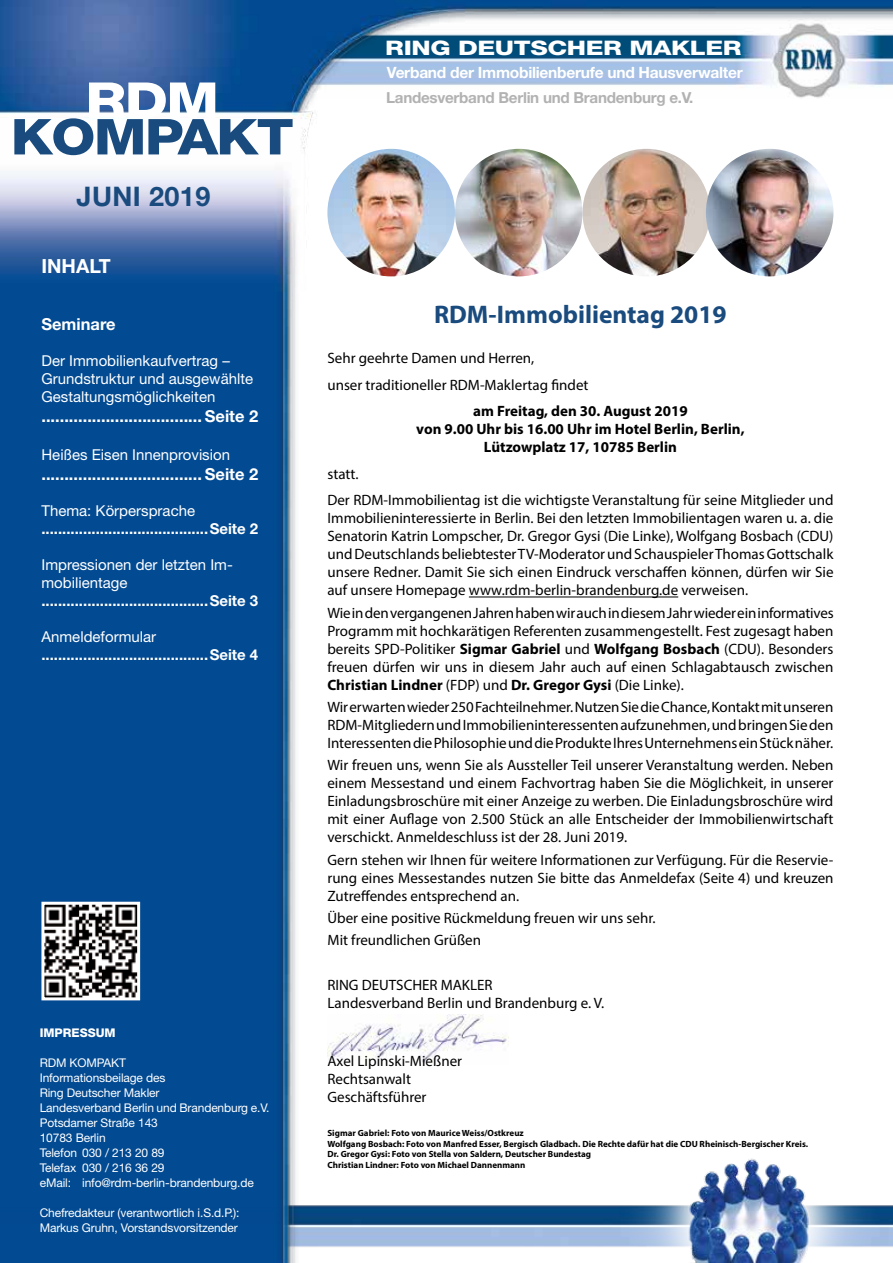
<style>
.page{position:relative;width:893px;height:1263px;background:#fff}
.page>*{position:absolute;margin:0;border:0;box-sizing:border-box;transform-origin:0 0}
.t1{font:800 49.5px "Helvetica Neue LT";letter-spacing:-.03em;color:#1a4b7e;scale:1.15 1}
.t2{font:800 49.5px "Helvetica Neue LT";color:#fff;scale:1.15 1}
.t3{font:700 27px "Helvetica Neue LT";letter-spacing:.015em;color:#1a4b7e}
.t4{font:700 25.5px "Myriad Pro";color:#1a4b7e}
.t5{font:800 20.1px "Helvetica Neue LT";letter-spacing:-.015em;color:#fff;scale:1.3 1}
.t6{font:700 19.5px "Helvetica Neue LT";color:#fff}
.t7{font:700 16.5px "Helvetica Neue LT";color:#fff}
.t8{font:700 15.6px "Helvetica Neue LT";letter-spacing:-.02em;color:#fff}
.t9{font:700 15.15px "Helvetica Neue LT";letter-spacing:-.02em;color:#b3b2b2}
.t10{font:15px/18px "Myriad Pro";color:#000}
.t11{font:15px/18px "Helvetica Neue LT";color:#fff}
.t12{font:700 15px "Helvetica Neue LT";color:#fff}
.t13{font:700 15px/18px "Myriad Pro";color:#000;text-align:center}
.t14{font:12px/15px "Helvetica Neue LT";letter-spacing:-.01em;color:#fff}
.t15{font:800 12px "Helvetica Neue LT";color:#fff}
.t16{font:700 9px/10.8px "Myriad Pro";color:#000}
.s1{font-weight:700}
</style>
<div class="page">
<img style="left:0;top:0;width:893px;height:1263px">
<img style="left:45px;top:906px;width:91px;height:90px">
<div style="left:41px;top:902px;width:99px;height:98px;border:3px solid #fff"></div>
<img style="left:327px;top:1014px;width:181px;height:50px">
<hr style="left:469px;top:597px;width:209px;height:1px;background:#000">
<img style="left:327px;top:149px;width:128px;height:127px;border-radius:64px">
<img style="left:583px;top:149px;width:127px;height:127px;border-radius:64px">
<img style="left:455px;top:149px;width:128px;height:127px;border-radius:64px">
<img style="left:706px;top:149px;width:127px;height:127px;border-radius:64px">
<h1 class="t2" style="left:85px;top:71px;width:118px">RDM</h1>
<h1 class="t1" style="left:11px;top:107px;width:247px">KOMPAKT</h1>
<h2 class="t3" style="left:77px;top:180px;width:135px">JUNI 2019</h2>
<h3 class="t6" style="left:41px;top:253px;width:71px">INHALT</h3>
<p class="t7" style="left:41px;top:314px;width:76px">Seminare</p>
<p class="t11" style="left:41px;top:352px;width:213px">Der Immobilienkaufvertrag –<br>Grundstruktur und ausgewählte<br>Gestaltungsmöglichkeiten</p>
<p class="t7" style="left:41px;top:406px;width:218px">................................... Seite 2</p>
<p class="t11" style="left:41px;top:445px;width:190px">Heißes Eisen Innenprovision</p>
<p class="t7" style="left:41px;top:463px;width:218px">................................... Seite 2</p>
<p class="t11" style="left:41px;top:501px;width:155px">Thema: Körpersprache</p>
<p class="t12" style="left:41px;top:519px;width:218px">........................................Seite 2</p>
<p class="t11" style="left:41px;top:555px;width:193px">Impressionen der letzten Im&shy;mobilientage</p>
<p class="t12" style="left:41px;top:591px;width:218px">........................................Seite 3</p>
<p class="t11" style="left:41px;top:627px;width:116px">Anmeldeformular</p>
<p class="t12" style="left:41px;top:645px;width:218px">........................................Seite 4</p>
<p class="t15" style="left:40px;top:1025px;width:78px">IMPRESSUM</p>
<p class="t14" style="left:40px;top:1055px;width:231px">RDM KOMPAKT<br>Informationsbeilage des<br>Ring Deutscher Makler<br>Landesverband Berlin und Brandenburg e.V.<br>Potsdamer Straße 143<br>10783 Berlin<br>Telefon 030 / 213 20 89<br>Telefax 030 / 216 36 29<br>eMail: info@rdm-berlin-brandenburg.de</p>
<p class="t14" style="left:40px;top:1205px;width:201px">Chefredakteur (verantwortlich i.S.d.P.):<br>Markus Gruhn, Vorstandsvorsitzender</p>
<h3 class="t5" style="left:385px;top:36px;width:276px">RING DEUTSCHER MAKLER</h3>
<p class="t8" style="left:387px;top:63px;width:357px">Verband der Immobilienberufe und Hausverwalter</p>
<p class="t9" style="left:386px;top:88px;width:309px">Landesverband Berlin und Brandenburg e.V.</p>
<h3 class="t4" style="left:434px;top:298px;width:294px">RDM-Immobilientag 2019</h3>
<p class="t10" style="left:327px;top:345px;width:263px;line-height:26.5px">Sehr geehrte Damen und Herren,<br>unser traditioneller RDM-Maklertag findet</p>
<p class="t13" style="left:416px;top:402px;width:330px">am Freitag, den 30. August 2019<br>von 9.00 Uhr bis 16.00 Uhr im Hotel Berlin, Berlin,<br>Lützowplatz 17, 10785 Berlin</p>
<p class="t10" style="left:327px;top:460px;width:507px;line-height:26.5px">statt.<br>Der RDM-Immobilientag ist die wichtigste Veranstaltung für seine Mitglieder und</p>
<p class="t10" style="left:327px;top:509px;width:508px;text-align:justify">Immobilieninteressierte in Berlin. Bei den letzten Immobilientagen waren u. a. die Senatorin Katrin Lompscher, Dr. Gregor Gysi (Die Linke), Wolfgang Bosbach (CDU) und Deutschlands beliebtester TV-Moderator und Schauspieler Thomas Gottschalk unsere Redner. Damit Sie sich einen Eindruck verschaffen können, dürfen wir Sie auf unsere Homepage www.rdm-berlin-brandenburg.de verweisen.</p>
<p class="t10" style="left:327px;top:603px;width:508px;text-align:justify">Wie in den vergangenen Jahren haben wir auch in diesem Jahr wieder ein informatives Programm mit hochkarätigen Referenten zusammengestellt. Fest zugesagt haben bereits SPD-Politiker <span class="s1">Sigmar Gabriel</span> und <span class="s1">Wolfgang Bosbach</span> (CDU). Besonders freuen dürfen wir uns in diesem Jahr auch auf einen Schlagabtausch zwischen <span class="s1">Christian Lindner</span> (FDP) und <span class="s1">Dr. Gregor Gysi</span> (Die Linke).</p>
<p class="t10" style="left:327px;top:698px;width:507px;text-align:justify">Wir erwarten wieder 250 Fachteilnehmer. Nutzen Sie die Chance, Kontakt mit unseren RDM-Mitgliedern und Immobilieninteressenten aufzunehmen, und bringen Sie den Interessenten die Philosophie und die Produkte Ihres Unternehmens ein Stück näher.</p>
<p class="t10" style="left:327px;top:756px;width:508px;text-align:justify">Wir freuen uns, wenn Sie als Aussteller Teil unserer Veranstaltung werden. Neben einem Messestand und einem Fachvortrag haben Sie die Möglichkeit, in unserer Einladungsbroschüre mit einer Anzeige zu werben. Die Einladungsbroschüre wird mit einer Auflage von 2.500 Stück an alle Entscheider der Immobilienwirtschaft verschickt. Anmeldeschluss ist der 28. Juni 2019.</p>
<p class="t10" style="left:327px;top:850px;width:508px;text-align:justify">Gern stehen wir Ihnen für weitere Informationen zur Verfügung. Für die Reservie&shy;rung eines Messestandes nutzen Sie bitte das Anmeldefax (Seite 4) und kreuzen Zutreffendes entsprechend an.</p>
<p class="t10" style="left:327px;top:906px;width:330px;line-height:22.2px">Über eine positive Rückmeldung freuen wir uns sehr.<br>Mit freundlichen Grüßen</p>
<p class="t10" style="left:327px;top:975px;width:278px">RING DEUTSCHER MAKLER<br>Landesverband Berlin und Brandenburg e. V.</p>
<p class="t10" style="left:327px;top:1051px;width:136px">Axel Lipinski-Mießner<br>Rechtsanwalt<br>Geschäftsführer</p>
<p class="t16" style="left:327px;top:1127px;width:482px">Sigmar Gabriel: Foto von Maurice Weiss/Ostkreuz<br>Wolfgang Bosbach: Foto von Manfred Esser, Bergisch Gladbach. Die Rechte dafür hat die CDU Rheinisch-Bergischer Kreis.<br>Dr. Gregor Gysi: Foto von Stella von Saldern, Deutscher Bundestag<br>Christian Lindner: Foto von Michael Dannenmann</p>
</div>
